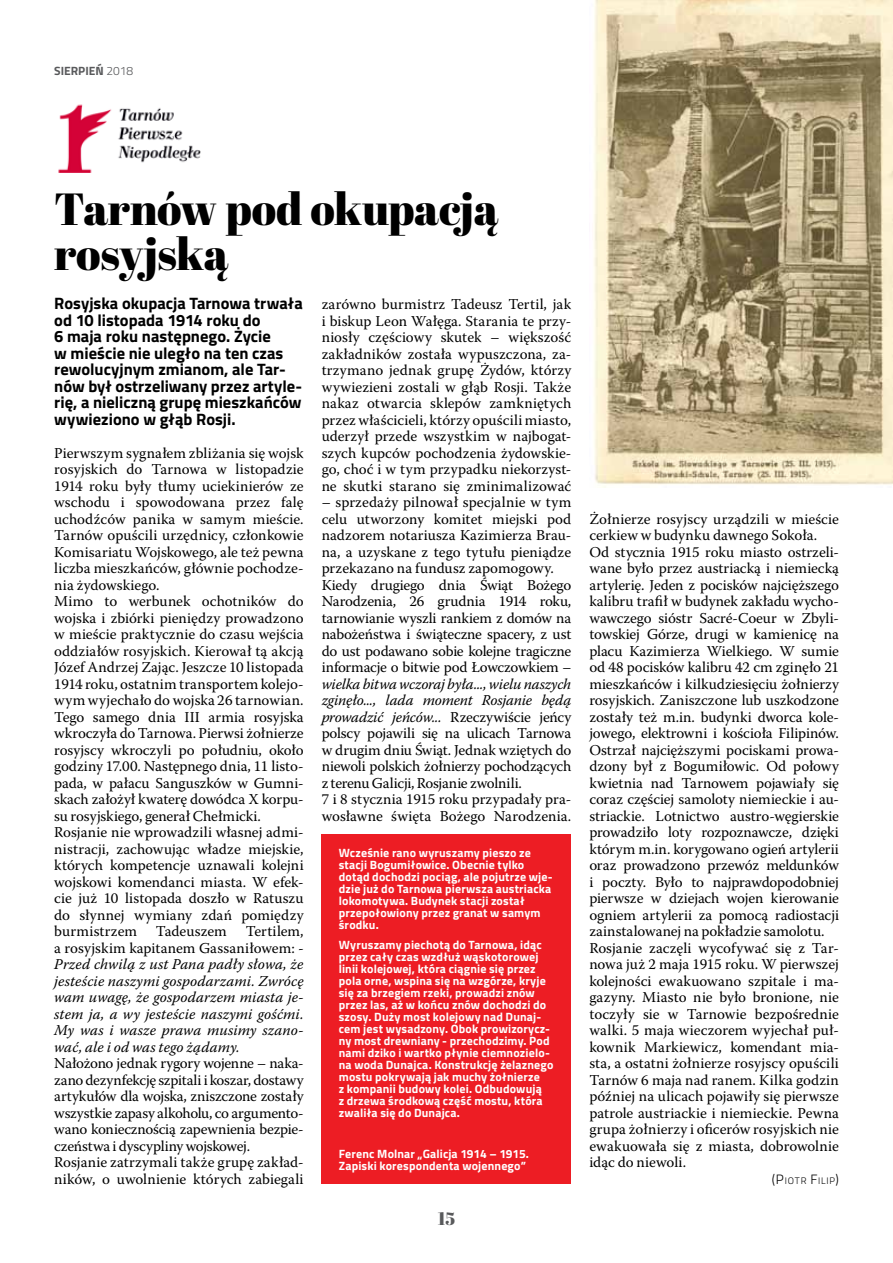
<style>
.page{position:relative;width:893px;height:1263px;background:#fff}
.page>*{position:absolute;margin:0;border:0;box-sizing:border-box;transform-origin:0 0}
.t1{font:45px/45px "Abril Fatface";letter-spacing:-.01em;color:#000}
.t2{font:18px "Abril Fatface";color:#58595b}
.t3{font:700 16.5px/16.5px "Titillium";color:#000}
.t4{font:15px/16.5px "Warnock Pro";color:#000}
.t5{font:italic 15px/16.5px "Warnock Pro";letter-spacing:.005em;color:#000;text-align:justify}
.t6{font:700 12px/12px "Titillium";letter-spacing:.015em;color:#fff}
.t7{font:700 12px "Titillium";color:#58595b}
.t8{font:300 9.45px "Titillium";letter-spacing:.085em;color:#000}
.s1{font-weight:300}
.s2{font-style:normal}
.s3{font-style:italic}
.s4{font-size:13.5px}
</style>
<div class="page">
<img style="left:58px;top:104px;width:143px;height:68px">
<img style="left:594px;top:0;width:299px;height:487px">
<div style="left:322px;top:834px;width:249px;height:350px;background:#ed1d24"></div>
<p class="t7" style="left:54px;top:62px;width:81px">SIERPIEŃ <span class="s1">2018</span></p>
<h1 class="t1" style="left:54px;top:185px;width:446px">Tarnów pod okupacją rosyjską</h1>
<p class="t3" style="left:54px;top:294px;width:250px">Rosyjska okupacja Tarnowa trwała od 10 listopada 1914 roku do<br>6 maja roku następnego. Życie<br>w mieście nie uległo na ten czas rewolucyjnym zmianom, ale Tar&shy;nów był ostrzeliwany przez artyle&shy;rię, a nieliczną grupę mieszkańców wywieziono w głąb Rosji.</p>
<p class="t4" style="left:54px;top:444px;width:251px">Pierwszym sygnałem zbliżania się wojsk rosyjskich do Tarnowa w listopadzie 1914 roku były tłumy uciekinierów ze wschodu i spowodowana przez falę uchodźców panika w samym mieście.<br>Tarnów opuścili urzędnicy, członkowie Komisariatu Wojskowego, ale też pewna liczba mieszkańców, głównie pochodze&shy;nia żydowskiego.<br>Mimo to werbunek ochotników do wojska i zbiórki pieniędzy prowadzono w mieście praktycznie do czasu wejścia oddziałów rosyjskich. Kierował tą akcją Józef Andrzej Zając. Jeszcze 10 listopada 1914 roku, ostatnim transportem kolejo&shy;wym wyjechało do wojska 26 tarnowian.<br>Tego samego dnia III armia rosyjska wkroczyła do Tarnowa. Pierwsi żołnierze rosyjscy wkroczyli po południu, około godziny 17.00. Następnego dnia, 11 listo&shy;pada, w pałacu Sanguszków w Gumni&shy;skach założył kwaterę dowódca X korpu&shy;su rosyjskiego, generał Chełmicki.<br>Rosjanie nie wprowadzili własnej admi&shy;nistracji, zachowując władze miejskie, których kompetencje uznawali kolejni wojskowi komendanci miasta. W efek&shy;cie już 10 listopada doszło w Ratuszu do słynnej wymiany zdań pomiędzy burmistrzem</p>
<p class="t5" style="left:54px;top:923px;width:251px;text-indent:191px"><span class="s2">Tertilem, a rosyjskim kapitanem Gassaniłowem:</span> - Przed chwilą z ust Pana padły słowa, że jesteście naszymi gospodarzami. Zwrócę wam uwagę, że gospodarzem miasta je&shy;stem ja, a wy jesteście naszymi gośćmi.<br>My was i wasze prawa musimy szano&shy;wać, ale i od was tego żądamy.</p>
<p class="t4" style="left:54px;top:1055px;width:251px">Nałożono jednak rygory wojenne – naka&shy;zano dezynfekcję szpitali i koszar, dostawy artykułów dla wojska, zniszczone zostały wszystkie zapasy alkoholu, co argumento&shy;wano koniecznością zapewnienia bezpie&shy;czeństwa i dyscypliny wojskowej.<br>Rosjanie zatrzymali także grupę zakład&shy;ników, o uwolnienie których zabiegali</p>
<p class="t4" style="left:156px;top:923px;width:73px">Tadeuszem</p>
<p class="t4" style="left:322px;top:296px;width:251px;text-align:justify">zarówno burmistrz Tadeusz Tertil, jak i biskup Leon Wałęga. Starania te przy&shy;niosły częściowy skutek – większość zakładników została wypuszczona, za&shy;trzymano jednak grupę Żydów, którzy wywiezieni zostali w głąb Rosji. Także nakaz otwarcia sklepów zamkniętych przez właścicieli, którzy opuścili miasto, uderzył przede wszystkim w najbogat&shy;szych kupców pochodzenia żydowskie&shy;go, choć i w tym przypadku niekorzyst&shy;ne skutki starano się zminimalizować</p>
<p class="t4" style="left:322px;top:494px;width:251px">– sprzedaży pilnował specjalnie w tym celu utworzony komitet miejski pod nadzorem notariusza Kazimierza Brau&shy;na, a uzyskane z tego tytułu pieniądze przekazano na fundusz zapomogowy.<br>Kiedy drugiego dnia Świąt Bożego Narodzenia, 26 grudnia 1914 roku, tarnowianie wyszli rankiem z domów na nabożeństwa i świąteczne spacery, z ust do ust podawano sobie kolejne tragiczne informacje o bitwie pod Łowczowkiem <span class="s3">– wielka bitwa wczoraj była..., wielu naszych zginęło..., lada moment Rosjanie będą prowadzić jeńców...</span> Rzeczywiście jeńcy polscy pojawili się na ulicach Tarnowa w drugim dniu Świąt. Jednak wziętych do niewoli polskich żołnierzy pochodzących z terenu Galicji, Rosjanie zwolnili.<br>7 i 8 stycznia 1915 roku przypadały pra&shy;wosławne święta Bożego Narodzenia.</p>
<p class="t6" style="left:339px;top:846px;width:215px">Wcześnie rano wyruszamy pieszo ze stacji Bogumiłowice. Obecnie tylko dotąd dochodzi pociąg, ale pojutrze wje&shy;dzie już do Tarnowa pierwsza austriacka lokomotywa. Budynek stacji został przepołowiony przez granat w samym środku.</p>
<p class="t6" style="left:339px;top:938px;width:216px">Wyruszamy piechotą do Tarnowa, idąc przez cały czas wzdłuż wąskotorowej linii kolejowej, która ciągnie się przez pola orne, wspina się na wzgórze, kryje się za brzegiem rzeki, prowadzi znów przez las, aż w końcu znów dochodzi do szosy. Duży most kolejowy nad Dunaj&shy;cem jest wysadzony. Obok prowizorycz&shy;ny most drewniany - przechodzimy. Pod nami dziko i wartko płynie ciemnozielo&shy;na woda Dunajca. Konstrukcję żelaznego mostu pokrywają jak muchy żołnierze<br>z kompanii budowy kolei. Odbudowują<br>z drzewa środkową część mostu, która zwaliła się do Dunajca.</p>
<p class="t6" style="left:339px;top:1147px;width:192px">Ferenc Molnar „Galicja 1914 – 1915.<br>Zapiski korespondenta wojennego”</p>
<p class="t2" style="left:438px;top:1206px;width:19px">15</p>
<p class="t4" style="left:589px;top:510px;width:251px">Żołnierze rosyjscy urządzili w mieście cerkiew w budynku dawnego Sokoła.<br>Od stycznia 1915 roku miasto ostrzeli&shy;wane było przez austriacką i niemiecką artylerię. Jeden z pocisków najcięższego kalibru trafił w budynek zakładu wycho&shy;wawczego sióstr Sacré-Coeur w Zbyli&shy;towskiej Górze, drugi w kamienicę na placu Kazimierza Wielkiego. W sumie od 48 pocisków kalibru 42 cm zginęło 21 mieszkańców i kilkudziesięciu żołnierzy rosyjskich. Zaniszczone lub uszkodzone zostały też m.in. budynki dworca kole&shy;jowego, elektrowni i kościoła Filipinów.<br>Ostrzał najcięższymi pociskami prowa&shy;dzony był z Bogumiłowic. Od połowy kwietnia nad Tarnowem pojawiały się coraz częściej samoloty niemieckie i au&shy;striackie. Lotnictwo austro-węgierskie prowadziło loty rozpoznawcze, dzięki którym m.in. korygowano ogień artylerii oraz prowadzono przewóz meldunków i poczty. Było to najprawdopodobniej pierwsze w dziejach wojen kierowanie ogniem artylerii za pomocą radiostacji zainstalowanej na pokładzie samolotu.<br>Rosjanie zaczęli wycofywać się z Tar&shy;nowa już 2 maja 1915 roku. W pierwszej kolejności ewakuowano szpitale i ma&shy;gazyny. Miasto nie było bronione, nie toczyły sie w Tarnowie bezpośrednie walki. 5 maja wieczorem wyjechał puł&shy;kownik Markiewicz, komendant mia&shy;sta, a ostatni żołnierze rosyjscy opuścili Tarnów 6 maja nad ranem. Kilka godzin później na ulicach pojawiły się pierwsze patrole austriackie i niemieckie. Pewna grupa żołnierzy i oficerów rosyjskich nie ewakuowała się z miasta, dobrowolnie idąc do niewoli.</p>
<p class="t8" style="left:772px;top:1173px;width:69px"><span class="s4">(P</span>iotr <span class="s4">F</span>ilip<span class="s4">)</span></p>
</div>
